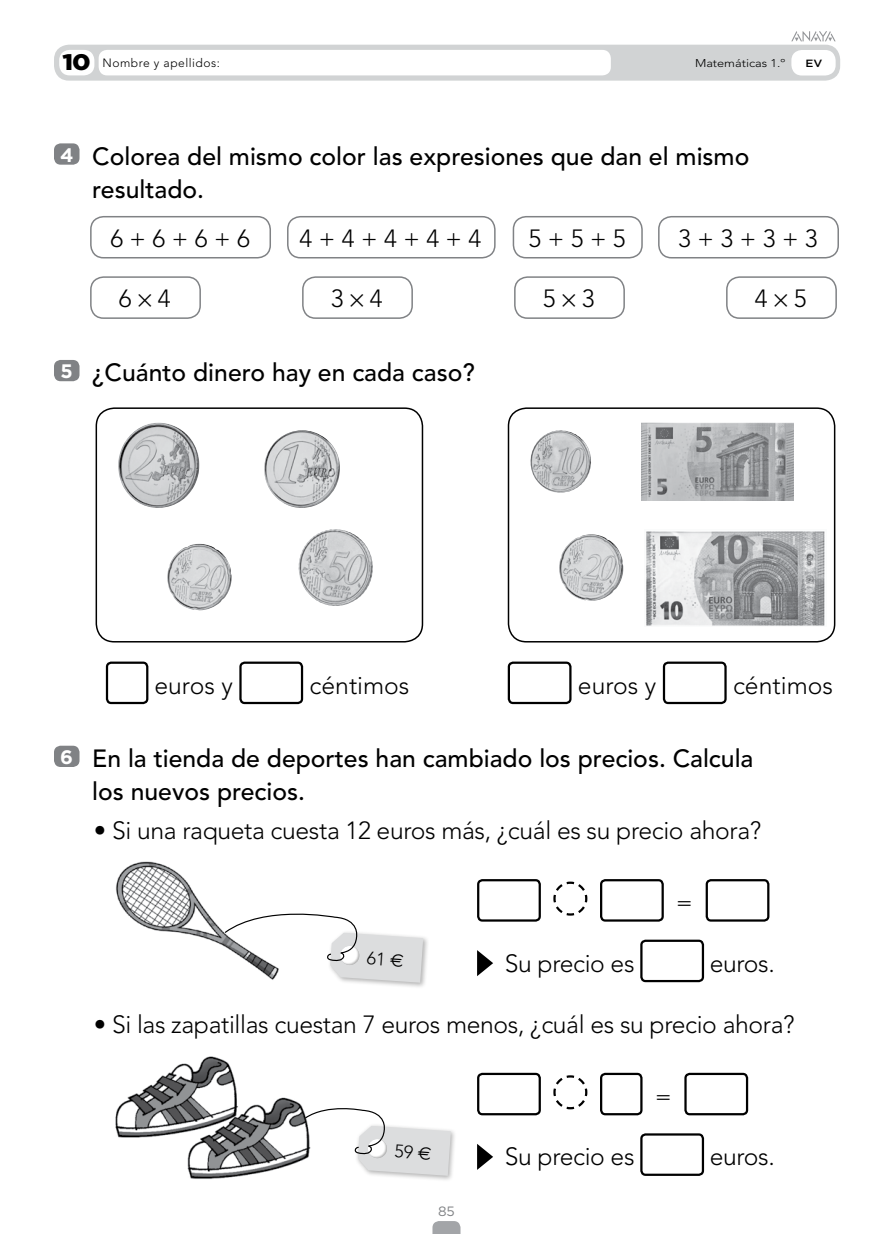
<style>
.page{position:relative;width:893px;height:1234px;background:#fff}
.page>*{position:absolute;margin:0;border:0;box-sizing:border-box;transform-origin:0 0}
.nuclTexto{font:300 24.75px "Avenir LT Std";letter-spacing:-.015em;color:#000}
.nuclTextoAct{font:500 24.75px/33px "Avenir LT Std";color:#000}
.nuclNumPequeno{font:900 22.5px "Gotham";color:#000;scale:1.13 1}
.t1{font:700 19.5px "Gotham";color:#fff}
.t2{font:13.5px "Gotham";color:#808285}
.nuclTextoNombreP{font:300 12px "Avenir LT Std";letter-spacing:.04em;color:#000}
.nuclTextoAsignaturaP{font:300 11.25px "Avenir LT Std";color:#000;scale:1.13 1}
.nuclEvalP{font:500 10.5px "Gotham";color:#000;scale:1.13 1}
.s1{font-family:"Anaya Math 1";font-weight:400}
</style>
<div class="page">
<svg style="left:432px;top:1221px;width:28px;height:12px"></svg>
<div style="left:508px;top:407px;width:327px;height:235px;border:2px solid #000;border-radius:18px"></div>
<div style="left:96px;top:407px;width:327px;height:235px;border:2px solid #000;border-radius:18px"></div>
<div style="left:54px;top:143px;width:26px;height:22px;background:#808285;border-radius:7px"></div>
<div style="left:54px;top:360px;width:26px;height:21px;background:#808285;border-radius:7px"></div>
<div style="left:54px;top:745px;width:26px;height:21px;background:#808285;border-radius:7px"></div>
<div style="left:54px;top:45px;width:786px;height:36px;background:#d1d3d4;border-radius:15px"></div>
<div style="left:791px;top:50px;width:45px;height:25px;background:#fff;border-radius:10px"></div>
<div style="left:99px;top:50px;width:512px;height:25px;background:#fff;border-radius:9px"></div>
<div style="left:59px;top:50px;width:35px;height:25px;background:#fff;border-radius:10px"></div>
<svg style="left:791px;top:31px;width:45px;height:10px"></svg>
<div style="left:90px;top:216px;width:181px;height:42px;border:2px solid #808285;border-radius:13px"></div>
<div style="left:90px;top:276px;width:111px;height:43px;border:2px solid #808285;border-radius:13px"></div>
<div style="left:726px;top:276px;width:111px;height:43px;border:2px solid #808285;border-radius:13px"></div>
<div style="left:514px;top:276px;width:111px;height:43px;border:2px solid #808285;border-radius:13px"></div>
<div style="left:302px;top:276px;width:111px;height:43px;border:2px solid #808285;border-radius:13px"></div>
<div style="left:658px;top:216px;width:181px;height:42px;border:2px solid #808285;border-radius:13px"></div>
<div style="left:287px;top:216px;width:209px;height:42px;border:2px solid #808285;border-radius:13px"></div>
<div style="left:513px;top:216px;width:130px;height:42px;border:2px solid #808285;border-radius:13px"></div>
<img style="left:118px;top:422px;width:81px;height:86px">
<img style="left:641px;top:422px;width:153px;height:79px">
<div style="left:477px;top:878px;width:64px;height:43px;border:2px solid #000;border-radius:4px"></div>
<svg style="left:553px;top:881px;width:35px;height:35px"></svg>
<div style="left:600px;top:878px;width:64px;height:43px;border:2px solid #000;border-radius:4px"></div>
<div style="left:706px;top:878px;width:63px;height:43px;border:2px solid #000;border-radius:4px"></div>
<svg style="left:477px;top:950px;width:16px;height:25px"></svg>
<div style="left:640px;top:939px;width:64px;height:42px;border:2px solid #000;border-radius:4px"></div>
<div style="left:477px;top:1072px;width:64px;height:43px;border:2px solid #000;border-radius:4px"></div>
<svg style="left:553px;top:1075px;width:35px;height:35px"></svg>
<div style="left:600px;top:1072px;width:42px;height:43px;border:2px solid #000;border-radius:4px"></div>
<div style="left:684px;top:1072px;width:64px;height:43px;border:2px solid #000;border-radius:4px"></div>
<svg style="left:477px;top:1144px;width:16px;height:25px"></svg>
<div style="left:640px;top:1133px;width:64px;height:42px;border:2px solid #000;border-radius:4px"></div>
<div style="left:106px;top:661px;width:42px;height:43px;border:2px solid #000;border-radius:4px"></div>
<div style="left:239px;top:661px;width:64px;height:43px;border:2px solid #000;border-radius:4px"></div>
<div style="left:508px;top:661px;width:63px;height:43px;border:2px solid #000;border-radius:4px"></div>
<div style="left:663px;top:661px;width:64px;height:43px;border:2px solid #000;border-radius:4px"></div>
<img style="left:530px;top:430px;width:61px;height:62px">
<img style="left:264px;top:430px;width:76px;height:78px">
<img style="left:167px;top:543px;width:65px;height:67px">
<img style="left:559px;top:534px;width:64px;height:66px">
<img style="left:298px;top:529px;width:75px;height:77px">
<img style="left:646px;top:531px;width:179px;height:95px">
<img style="left:116px;top:861px;width:108px;height:86px">
<img style="left:115px;top:1056px;width:189px;height:123px">
<div style="left:327px;top:929px;width:102px;height:59px;background:#000;opacity:.3"></div>
<div style="left:355px;top:1122px;width:102px;height:59px;background:#000;opacity:.3"></div>
<svg style="left:224px;top:913px;width:199px;height:69px"></svg>
<svg style="left:304px;top:1108px;width:147px;height:67px"></svg>
<p class="nuclNumPequeno" style="left:63px;top:47px;width:27px">10</p>
<p class="nuclTextoNombreP" style="left:103px;top:56px;width:119px">Nombre y apellidos:</p>
<p class="nuclTextoAsignaturaP" style="left:695px;top:56px;width:82px">Matemáticas 1.º</p>
<p class="nuclEvalP" style="left:805px;top:57px;width:16px">EV</p>
<p class="t1" style="left:60px;top:142px;width:15px">4</p>
<p class="nuclTextoAct" style="left:92px;top:140px;width:659px">Colorea del mismo color las expresiones que dan el mismo resultado.</p>
<p class="nuclTexto" style="left:110px;top:223px;width:141px">6 + 6 + 6 + 6</p>
<p class="nuclTexto" style="left:300px;top:223px;width:183px">4 + 4 + 4 + 4 + 4</p>
<p class="nuclTexto" style="left:528px;top:223px;width:99px">5 + 5 + 5</p>
<p class="nuclTexto" style="left:678px;top:223px;width:141px">3 + 3 + 3 + 3</p>
<p class="nuclTexto" style="left:119px;top:284px;width:53px">6 <span class="s1">Ò</span>4</p>
<p class="nuclTexto" style="left:331px;top:284px;width:53px">3 <span class="s1">Ò</span>4</p>
<p class="nuclTexto" style="left:543px;top:284px;width:53px">5 <span class="s1">Ò</span>3</p>
<p class="nuclTexto" style="left:755px;top:284px;width:53px">4 <span class="s1">Ò</span> 5</p>
<p class="t1" style="left:61px;top:358px;width:14px">5</p>
<p class="nuclTextoAct" style="left:92px;top:356px;width:384px">¿Cuánto dinero hay en cada caso?</p>
<p class="nuclTexto" style="left:154px;top:670px;width:80px">euros y</p>
<p class="nuclTexto" style="left:310px;top:670px;width:101px">céntimos</p>
<p class="nuclTexto" style="left:578px;top:670px;width:80px">euros y</p>
<p class="nuclTexto" style="left:733px;top:670px;width:101px">céntimos</p>
<p class="t1" style="left:60px;top:744px;width:14px">6</p>
<p class="nuclTextoAct" style="left:92px;top:742px;width:663px">En la tienda de deportes han cambiado los precios. Calcula los nuevos precios.</p>
<p class="nuclTexto" style="left:94px;top:815px;width:669px">• Si una raqueta cuesta 12 euros más, ¿cuál es su precio ahora?</p>
<p class="nuclTexto" style="left:676px;top:887px;width:18px">=</p>
<p class="nuclTexto" style="left:505px;top:948px;width:131px">Su precio es</p>
<p class="nuclTexto" style="left:710px;top:948px;width:67px">euros.</p>
<p class="nuclTexto" style="left:94px;top:1009px;width:702px">• Si las zapatillas cuestan 7 euros menos, ¿cuál es su precio ahora?</p>
<p class="nuclTexto" style="left:655px;top:1081px;width:18px">=</p>
<p class="t2" style="left:438px;top:1202px;width:18px">85</p>
<p class="nuclTexto" style="left:505px;top:1141px;width:131px">Su precio es</p>
<p class="nuclTexto" style="left:710px;top:1141px;width:67px">euros.</p>
</div>
